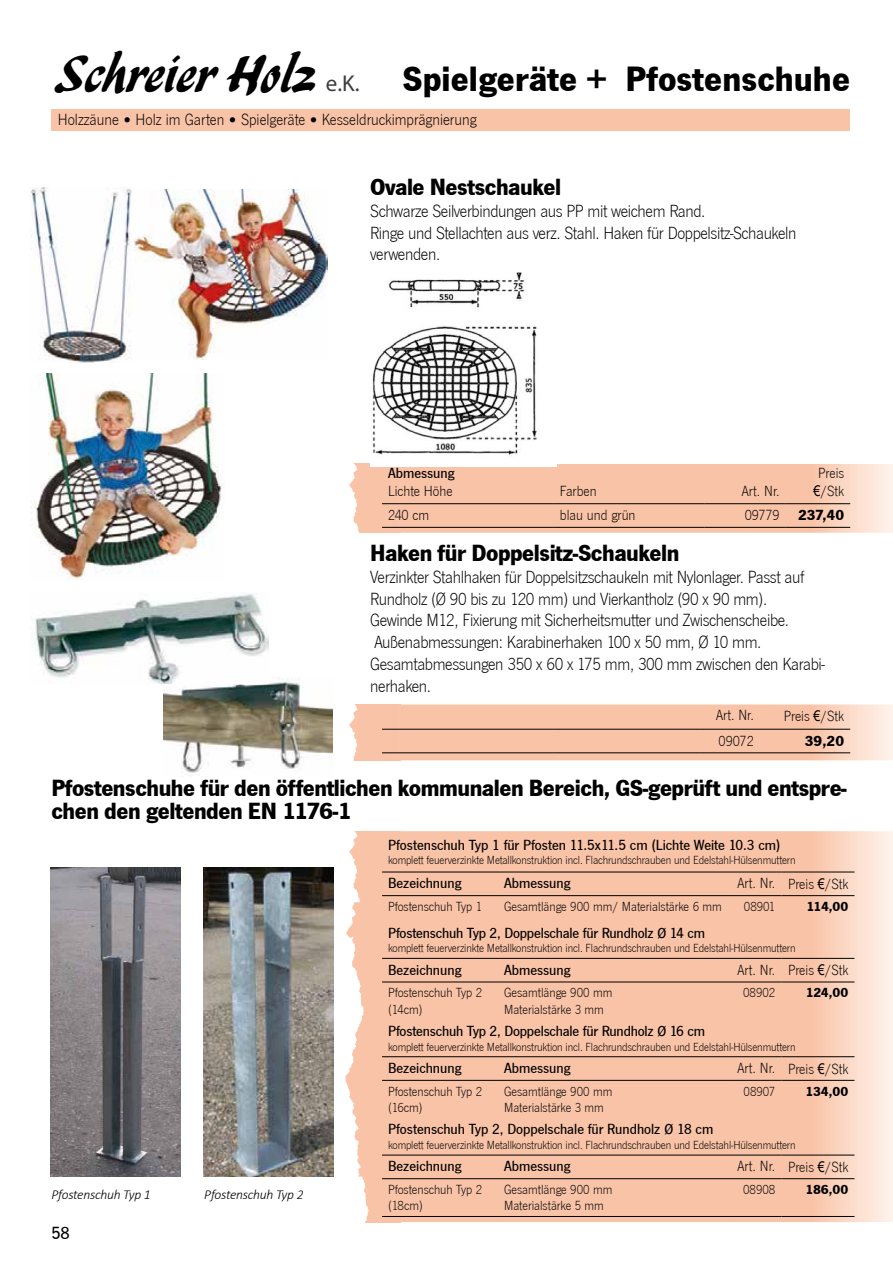
<style>
.page{position:relative;width:893px;height:1263px;background:#fff}
.page>*{position:absolute;margin:0;border:0;box-sizing:border-box;transform-origin:0 0}
.t1{font:700 49.35px "Sayer Esprit BQ";color:#000}
.t2{font:36.3px "News Gothic T Bold";color:#000}
.t3{font:24.3px/22.6px "News Gothic T Bold";letter-spacing:-.02em;color:#000}
.t4{font:18.15px/21.8px "News Gothic T Light";letter-spacing:-.02em;color:#000}
.t5{font:18.15px "News Gothic T Medium";color:#000}
.t6{font:16.65px "News Gothic T Light";color:#000}
.t7{font:15.15px "News Gothic T Medium";color:#000}
.t8{font:15.15px/18.1px "News Gothic T Light";color:#000;text-align:center}
.t9{font:15.15px "News Gothic T Bold";color:#000}
.t10{font:13.65px/16.4px "News Gothic T Light";color:#000}
.t11{font:italic 300 13.65px "Calibri";letter-spacing:-.02em;color:#000}
.t12{font:13.65px "News Gothic T Bold";letter-spacing:-.015em;color:#000}
.t13{font:12.15px "News Gothic T Light";letter-spacing:-.01em;color:#000}
.s1{font-family:"Frutiger CE";font-size:22.95px;color:#fff}
.s2{font-family:"Frutiger CE";font-size:22.95px;color:#3c3c3b}
.s3{font-family:"Calibri"}
.s4{font-family:"Arial Narrow"}
.s5{font-family:"News Gothic T Light"}
</style>
<div class="page">
<div style="left:51px;top:110px;width:799px;height:21px;background:#f9c3a7"></div>
<img style="left:349px;top:464px;width:50px;height:69px">
<svg style="left:399px;top:464px;width:494px;height:69px;background:#f8c6ac"></svg>
<img style="left:349px;top:704px;width:50px;height:56px">
<svg style="left:399px;top:704px;width:494px;height:56px;background:#f6c5ab"></svg>
<hr style="left:382px;top:503px;width:172px;height:1px;background:#000">
<hr style="left:554px;top:503px;width:150px;height:1px;background:#000">
<hr style="left:704px;top:503px;width:82px;height:1px;background:#000">
<hr style="left:786px;top:503px;width:64px;height:1px;background:#000">
<hr style="left:382px;top:527px;width:172px;height:1px;background:#000">
<hr style="left:554px;top:527px;width:150px;height:1px;background:#000">
<hr style="left:704px;top:527px;width:82px;height:1px;background:#000">
<hr style="left:786px;top:527px;width:64px;height:1px;background:#000">
<hr style="left:382px;top:729px;width:172px;height:1px;background:#000">
<hr style="left:554px;top:729px;width:146px;height:1px;background:#000">
<hr style="left:700px;top:729px;width:60px;height:1px;background:#000">
<hr style="left:760px;top:729px;width:90px;height:1px;background:#000">
<hr style="left:382px;top:752px;width:172px;height:1px;background:#000">
<hr style="left:554px;top:752px;width:146px;height:1px;background:#000">
<hr style="left:700px;top:752px;width:60px;height:1px;background:#000">
<hr style="left:760px;top:752px;width:90px;height:1px;background:#000">
<img style="left:31px;top:187px;width:101px;height:176px">
<img style="left:134px;top:189px;width:193px;height:171px">
<img style="left:31px;top:374px;width:192px;height:206px">
<img style="left:370px;top:273px;width:187px;height:193px">
<img style="left:164px;top:679px;width:168px;height:97px">
<img style="left:345px;top:831px;width:54px;height:391px">
<svg style="left:399px;top:831px;width:494px;height:391px;background:#f8c6ab"></svg>
<hr style="left:382px;top:872px;width:116px;height:1px;background:#000">
<hr style="left:498px;top:872px;width:232px;height:1px;background:#000">
<hr style="left:730px;top:872px;width:51px;height:1px;background:#000">
<hr style="left:781px;top:872px;width:73px;height:1px;background:#000">
<hr style="left:382px;top:958px;width:116px;height:1px;background:#000">
<hr style="left:498px;top:958px;width:232px;height:1px;background:#000">
<hr style="left:730px;top:958px;width:51px;height:1px;background:#000">
<hr style="left:781px;top:958px;width:73px;height:1px;background:#000">
<hr style="left:382px;top:1056px;width:116px;height:1px;background:#000">
<hr style="left:498px;top:1056px;width:232px;height:1px;background:#000">
<hr style="left:730px;top:1056px;width:51px;height:1px;background:#000">
<hr style="left:781px;top:1056px;width:73px;height:1px;background:#000">
<hr style="left:382px;top:1155px;width:116px;height:1px;background:#000">
<hr style="left:498px;top:1155px;width:232px;height:1px;background:#000">
<hr style="left:730px;top:1155px;width:51px;height:1px;background:#000">
<hr style="left:781px;top:1155px;width:73px;height:1px;background:#000">
<hr style="left:382px;top:895px;width:116px;height:1px;background:#000">
<hr style="left:498px;top:895px;width:232px;height:1px;background:#000">
<hr style="left:730px;top:895px;width:51px;height:1px;background:#000">
<hr style="left:781px;top:895px;width:73px;height:1px;background:#000">
<hr style="left:382px;top:981px;width:116px;height:1px;background:#000">
<hr style="left:498px;top:981px;width:232px;height:1px;background:#000">
<hr style="left:730px;top:981px;width:51px;height:1px;background:#000">
<hr style="left:781px;top:981px;width:73px;height:1px;background:#000">
<hr style="left:382px;top:1080px;width:116px;height:1px;background:#000">
<hr style="left:498px;top:1080px;width:232px;height:1px;background:#000">
<hr style="left:730px;top:1080px;width:51px;height:1px;background:#000">
<hr style="left:781px;top:1080px;width:73px;height:1px;background:#000">
<hr style="left:382px;top:1178px;width:116px;height:1px;background:#000">
<hr style="left:498px;top:1178px;width:232px;height:1px;background:#000">
<hr style="left:730px;top:1178px;width:51px;height:1px;background:#000">
<hr style="left:781px;top:1178px;width:73px;height:1px;background:#000">
<hr style="left:382px;top:1216px;width:116px;height:1px;background:#000">
<hr style="left:498px;top:1216px;width:232px;height:1px;background:#000">
<hr style="left:730px;top:1216px;width:51px;height:1px;background:#000">
<hr style="left:781px;top:1216px;width:73px;height:1px;background:#000">
<img style="left:30px;top:593px;width:238px;height:90px">
<img style="left:50px;top:868px;width:130px;height:308px">
<img style="left:203px;top:868px;width:130px;height:308px">
<h1 class="t1" style="left:56px;top:41px;width:305px">Schreier Holz <span class="s1">e.K</span><span class="s2">.</span></h1>
<h2 class="t2" style="left:403px;top:58px;width:449px">Spielgeräte + Pfostenschuhe</h2>
<p class="t6" style="left:58px;top:110px;width:420px">Holzzäune <span class="s3">•</span> Holz im Garten <span class="s3">•</span> Spielgeräte <span class="s3">•</span> Kesseldruckimprägnierung</p>
<h3 class="t3" style="left:370px;top:175px;width:192px">Ovale Nestschaukel</h3>
<p class="t4" style="left:370px;top:199px;width:428px">Schwarze Seilverbindungen aus PP mit weichem Rand.<br>Ringe und Stellachten aus verz. Stahl. Haken für Doppelsitz-Schaukeln verwenden.</p>
<p class="t7" style="left:388px;top:464px;width:68px">Abmessung</p>
<p class="t8" style="left:388px;top:482px;width:66px">Lichte Höhe</p>
<p class="t8" style="left:560px;top:482px;width:38px">Farben</p>
<p class="t8" style="left:742px;top:482px;width:39px">Art. Nr.</p>
<p class="t8" style="left:813px;top:464px;width:32px">Preis <span class="s4">€</span>/Stk</p>
<p class="t8" style="left:388px;top:506px;width:43px">240 cm</p>
<p class="t8" style="left:560px;top:506px;width:77px">blau und grün</p>
<p class="t9" style="left:745px;top:506px;width:101px"><span class="s5">09779</span> 237,40</p>
<h3 class="t3" style="left:370px;top:541px;width:311px">Haken für Doppelsitz-Schaukeln</h3>
<p class="t4" style="left:370px;top:566px;width:456px">Verzinkter Stahlhaken für Doppelsitzschaukeln mit Nylonlager. Passt auf Rundholz (Ø 90 bis zu 120 mm) und Vierkantholz (90 x 90 mm).<br>Gewinde M12, Fixierung mit Sicherheitsmutter und Zwischenscheibe.<br>Außenabmessungen: Karabinerhaken 100 x 50 mm, Ø 10 mm.<br>Gesamtabmessungen 350 x 60 x 175 mm, 300 mm zwischen den Karabi&shy;nerhaken.</p>
<p class="t8" style="left:716px;top:705px;width:39px">Art. Nr.</p>
<p class="t8" style="left:784px;top:706px;width:62px">Preis <span class="s4">€</span>/Stk</p>
<p class="t8" style="left:719px;top:731px;width:37px">09072</p>
<p class="t9" style="left:805px;top:731px;width:41px">39,20</p>
<h3 class="t3" style="left:51px;top:776px;width:797px">Pfostenschuhe für den öffentlichen kommunalen Bereich, GS-geprüft und entspre&shy;chen den geltenden EN 1176-1</h3>
<p class="t11" style="left:51px;top:1186px;width:101px">Pfostenschuh Typ 1</p>
<p class="t11" style="left:204px;top:1186px;width:101px">Pfostenschuh Typ 2</p>
<p class="t5" style="left:51px;top:1222px;width:20px">58</p>
<p class="t7" style="left:388px;top:836px;width:394px">Pfostenschuh Typ 1 für Pfosten 11.5x11.5 cm (Lichte Weite 10.3 cm)</p>
<p class="t13" style="left:388px;top:853px;width:409px">komplett feuerverzinkte Metallkonstruktion incl. Flachrundschrauben und Edelstahl-Hülsenmuttern</p>
<p class="t7" style="left:388px;top:874px;width:75px">Bezeichnung</p>
<p class="t7" style="left:504px;top:874px;width:68px">Abmessung</p>
<p class="t8" style="left:737px;top:875px;width:112px">Art. Nr. Preis <span class="s4">€</span>/Stk</p>
<p class="t10" style="left:388px;top:898px;width:96px">Pfostenschuh Typ 1</p>
<p class="t10" style="left:504px;top:898px;width:219px">Gesamtlänge 900 mm/ Materialstärke 6 mm</p>
<p class="t10" style="left:744px;top:898px;width:33px">08901</p>
<p class="t12" style="left:807px;top:898px;width:43px">114,00</p>
<p class="t7" style="left:388px;top:924px;width:318px">Pfostenschuh Typ 2, Doppelschale für Rundholz Ø 14 cm</p>
<p class="t13" style="left:388px;top:941px;width:409px">komplett feuerverzinkte Metallkonstruktion incl. Flachrundschrauben und Edelstahl-Hülsenmuttern</p>
<p class="t7" style="left:388px;top:961px;width:75px">Bezeichnung</p>
<p class="t7" style="left:504px;top:961px;width:68px">Abmessung</p>
<p class="t8" style="left:737px;top:961px;width:112px">Art. Nr. Preis <span class="s4">€</span>/Stk</p>
<p class="t10" style="left:388px;top:984px;width:96px">Pfostenschuh Typ 2 (14cm)</p>
<p class="t10" style="left:504px;top:984px;width:110px">Gesamtlänge 900 mm<br>Materialstärke 3 mm</p>
<p class="t10" style="left:743px;top:984px;width:34px">08902</p>
<p class="t12" style="left:806px;top:985px;width:44px">124,00</p>
<p class="t7" style="left:388px;top:1022px;width:318px">Pfostenschuh Typ 2, Doppelschale für Rundholz Ø 16 cm</p>
<p class="t13" style="left:388px;top:1039px;width:409px">komplett feuerverzinkte Metallkonstruktion incl. Flachrundschrauben und Edelstahl-Hülsenmuttern</p>
<p class="t7" style="left:388px;top:1059px;width:75px">Bezeichnung</p>
<p class="t7" style="left:504px;top:1059px;width:68px">Abmessung</p>
<p class="t8" style="left:737px;top:1059px;width:112px">Art. Nr. Preis <span class="s4">€</span>/Stk</p>
<p class="t10" style="left:388px;top:1083px;width:96px">Pfostenschuh Typ 2 (16cm)</p>
<p class="t10" style="left:504px;top:1083px;width:110px">Gesamtlänge 900 mm<br>Materialstärke 3 mm</p>
<p class="t10" style="left:744px;top:1083px;width:33px">08907</p>
<p class="t12" style="left:806px;top:1083px;width:44px">134,00</p>
<p class="t7" style="left:388px;top:1120px;width:327px">Pfostenschuh Typ 2, Doppelschale für Rundholz Ø 18 cm</p>
<p class="t13" style="left:388px;top:1138px;width:409px">komplett feuerverzinkte Metallkonstruktion incl. Flachrundschrauben und Edelstahl-Hülsenmuttern</p>
<p class="t7" style="left:388px;top:1157px;width:75px">Bezeichnung</p>
<p class="t7" style="left:504px;top:1157px;width:68px">Abmessung</p>
<p class="t8" style="left:737px;top:1158px;width:112px">Art. Nr. Preis <span class="s4">€</span>/Stk</p>
<p class="t10" style="left:388px;top:1181px;width:96px">Pfostenschuh Typ 2 (18cm)</p>
<p class="t10" style="left:504px;top:1181px;width:110px">Gesamtlänge 900 mm<br>Materialstärke 5 mm</p>
<p class="t10" style="left:743px;top:1181px;width:34px">08908</p>
<p class="t12" style="left:806px;top:1181px;width:44px">186,00</p>
</div>
